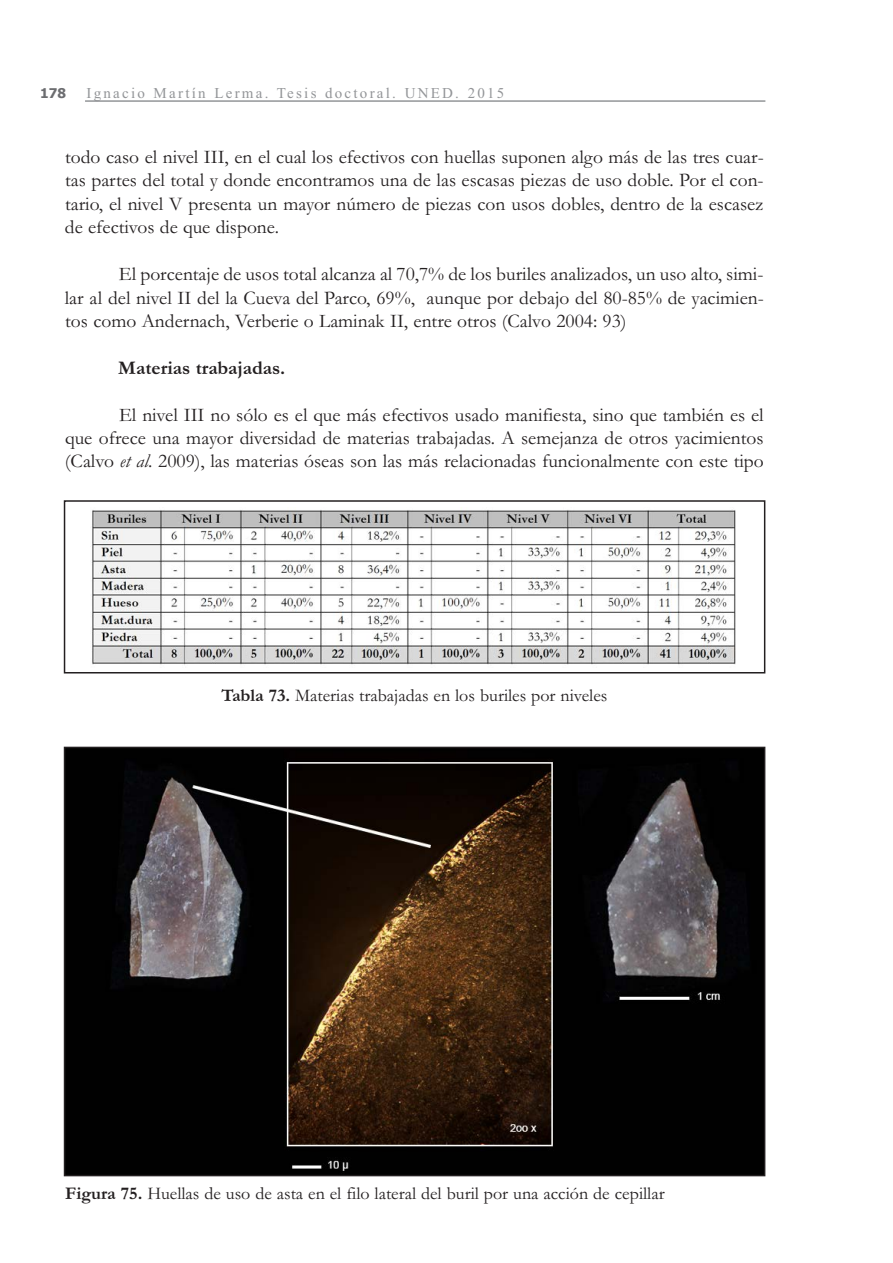
<style>
.page{position:relative;width:893px;height:1263px;background:#fff}
.page>*{position:absolute;margin:0;border:0;box-sizing:border-box;transform-origin:0 0}
.t1{font:19.5px/23.4px "Garamond";color:#231f20;text-align:justify}
.t2{font:700 19.5px "Garamond";color:#231f20}
.t3{font:18px "Garamond";color:#231f20}
.t4{font:15px "Times New Roman";letter-spacing:.15em;color:#939598}
.t5{font:700 13.5px "Tahoma";color:#6c6d70}
.s1{font-style:italic}
.s2{font-weight:700}
</style>
<div class="page">
<hr style="left:85px;top:100px;width:680px;height:2px;background:#939598">
<img style="left:92px;top:507px;width:644px;height:158px">
<div style="left:64px;top:500px;width:701px;height:173px;border:2px solid #231f20"></div>
<img style="left:67px;top:750px;width:695px;height:423px">
<div style="left:64px;top:747px;width:701px;height:429px;border:2px solid #231f20"></div>
<p class="t5" style="left:40px;top:86px;width:27px">178</p>
<p class="t4" style="left:87px;top:84px;width:419px">Ignacio Martín Lerma. Tesis doctoral. UNED. 2015</p>
<p class="t1" style="left:65px;top:145px;width:700px">todo caso el nivel III, en el cual los efectivos con huellas suponen algo más de las tres cuar&shy;tas partes del total y donde encontramos una de las escasas piezas de uso doble. Por el con&shy;tario, el nivel V presenta un mayor número de piezas con usos dobles, dentro de la escasez de efectivos de que dispone.</p>
<p class="t1" style="left:65px;top:262px;width:700px;text-indent:54px">El porcentaje de usos total alcanza al 70,7% de los buriles analizados, un uso alto, simi&shy;lar al del nivel II del la Cueva del Parco, 69%, aunque por debajo del 80-85% de yacimien&shy;tos como Andernach, Verberie o Laminak II, entre otros (Calvo 2004: 93)</p>
<p class="t2" style="left:118px;top:356px;width:169px">Materias trabajadas.</p>
<p class="t1" style="left:65px;top:402px;width:700px;text-indent:54px">El nivel III no sólo es el que más efectivos usado manifiesta, sino que también es el que ofrece una mayor diversidad de materias trabajadas. A semejanza de otros yacimientos (Calvo <span class="s1">et al</span>. 2009), las materias óseas son las más relacionadas funcionalmente con este tipo</p>
<p class="t3" style="left:221px;top:684px;width:388px"><span class="s2">Tabla 73.</span> Materias trabajadas en los buriles por niveles</p>
<p class="t3" style="left:65px;top:1182px;width:601px"><span class="s2">Figura 75.</span> Huellas de uso de asta en el filo lateral del buril por una acción de cepillar</p>
</div>
